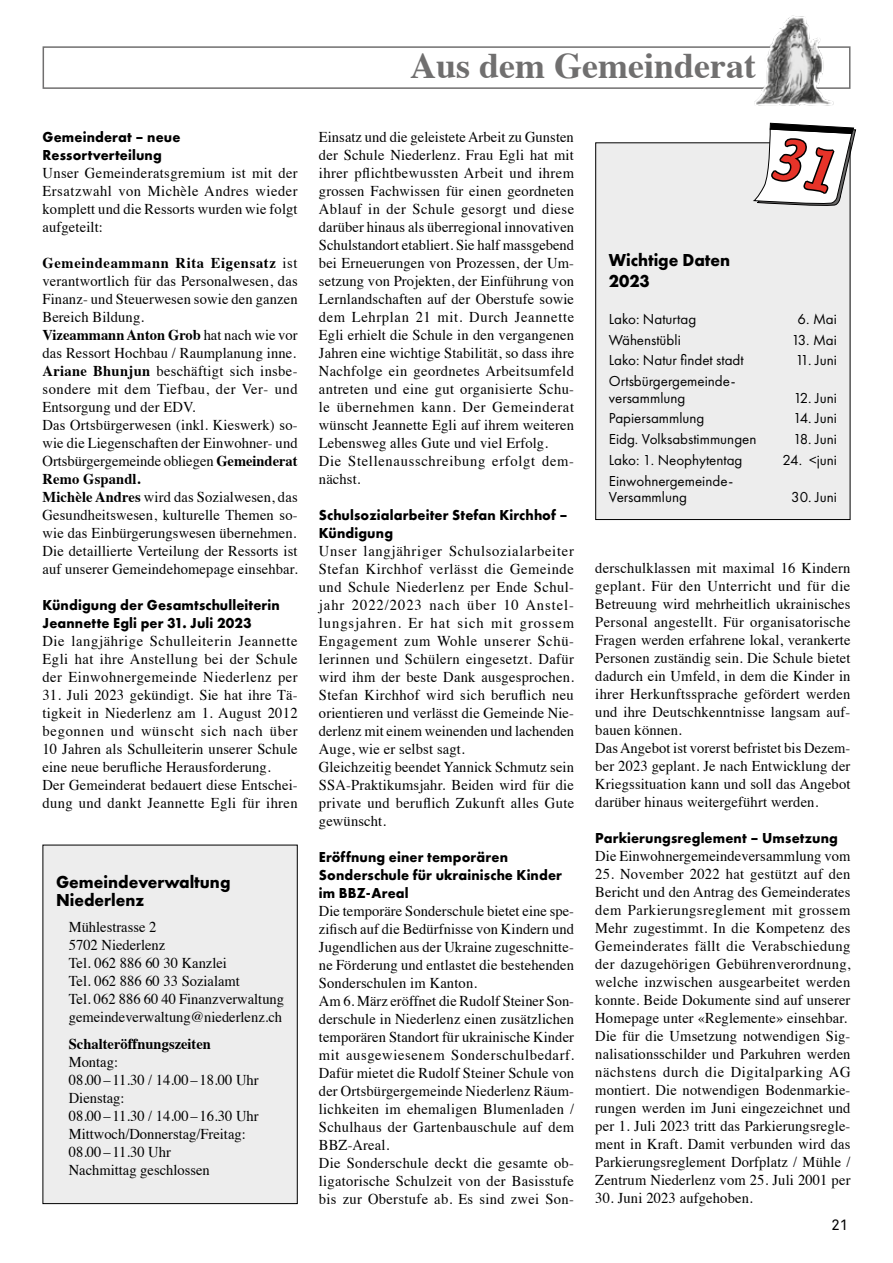
<style>
.page{position:relative;width:893px;height:1263px;background:#fff}
.page>*{position:absolute;margin:0;border:0;box-sizing:border-box;transform-origin:0 0}
.t1{font:700 36px "Times";color:#706f6f}
.t2{font:700 18px/21px "Futura PT";color:#000;scale:.95 1}
.t3{font:15px/18px "Times";letter-spacing:.01em;color:#000}
.t4{font:15px/18px "Times";letter-spacing:.03em;color:#000}
.t5{font:700 15px/18px "Futura PT";letter-spacing:.01em;color:#000;scale:.95 1}
.t6{font:15px/16.5px "Futura PT";color:#000}
.t7{font:700 15px "Times";color:#000}
.t8{font:15px "Akkurat Pro";color:#000}
.s1{font-weight:700}
</style>
<div class="page">
<div style="left:43px;top:46px;width:807px;height:43px;border:2px solid #706f6f"></div>
<img style="left:755px;top:15px;width:81px;height:90px">
<div style="left:596px;top:143px;width:254px;height:376px;background:#ededed"></div>
<div style="left:595px;top:142px;width:255px;height:378px;border:1px solid #000"></div>
<div style="left:43px;top:845px;width:254px;height:358px;background:#ededed"></div>
<div style="left:43px;top:845px;width:255px;height:359px;border:1px solid #000"></div>
<svg style="left:754px;top:123px;width:102px;height:85px"></svg>
<h1 class="t1" style="left:410px;top:32px;width:347px">Aus dem Gemeinderat</h1>
<p class="t5" style="left:43px;top:128px;width:147px">Gemeinderat – neue<br>Ressortverteilung</p>
<p class="t3" style="left:43px;top:163px;width:257px;text-align:justify">Unser Gemeinderatsgremium ist mit der Ersatzwahl von Michèle Andres wieder komplett und die Ressorts wurden wie folgt aufgeteilt:</p>
<p class="t3" style="left:43px;top:253px;width:257px"><span class="s1">Gemeindeammann Rita Eigensatz</span> ist verantwortlich für das Personalwesen, das Finanz- und Steuerwesen sowie den ganzen Bereich Bildung.<br><span class="s1">Vizeammann Anton Grob</span> hat nach wie vor das Ressort Hochbau / Raumplanung inne.<br><span class="s1">Ariane Bhunjun</span> beschäftigt sich insbe&shy;sondere mit dem Tiefbau, der Ver- und Entsorgung und der EDV.<br>Das Ortsbürgerwesen (inkl. Kieswerk) so&shy;wie die Liegenschaften der Einwohner- und Ortsbürgergemeinde obliegen <span class="s1">Gemeinderat Remo Gspandl.<br>Michèle Andres</span> wird das Sozialwesen, das Gesundheitswesen, kulturelle Themen so&shy;wie das Einbürgerungswesen übernehmen.<br>Die detaillierte Verteilung der Ressorts ist auf unserer Gemeindehomepage einsehbar.</p>
<p class="t5" style="left:43px;top:596px;width:251px">Kündigung der Gesamtschulleiterin<br>Jeannette Egli per 31. Juli 2023</p>
<p class="t3" style="left:43px;top:631px;width:257px;text-align:justify">Die langjährige Schulleiterin Jeannette Egli hat ihre Anstellung bei der Schule der Einwohnergemeinde Niederlenz per</p>
<p class="t3" style="left:43px;top:685px;width:257px">31. Juli 2023 gekündigt. Sie hat ihre Tä&shy;tigkeit in Niederlenz am 1. August 2012 begonnen und wünscht sich nach über 10 Jahren als Schulleiterin unserer Schule eine neue berufliche Herausforderung.<br>Der Gemeinderat bedauert diese Entschei&shy;dung und dankt Jeannette Egli für ihren</p>
<p class="t2" style="left:56px;top:872px;width:185px;line-height:18px">Gemeindeverwaltung<br>Niederlenz</p>
<p class="t3" style="left:69px;top:917px;width:217px">Mühlestrasse 2<br>5702 Niederlenz<br>Tel. 062 886 60 30 Kanzlei<br>Tel. 062 886 60 33 Sozialamt<br>Tel. 062 886 60 40 Finanzverwaltung gemeindeverwaltung@niederlenz.ch</p>
<p class="t7" style="left:69px;top:1029px;width:144px">Schalteröffnungszeiten</p>
<p class="t3" style="left:69px;top:1051px;width:191px">Montag:<br>08.00–11.30 / 14.00–18.00 Uhr<br>Dienstag:<br>08.00–11.30 / 14.00–16.30 Uhr<br>Mittwoch/Donnerstag/Freitag:<br>08.00–11.30 Uhr<br>Nachmittag geschlossen</p>
<p class="t3" style="left:319px;top:127px;width:257px">Einsatz und die geleistete Arbeit zu Gunsten der Schule Niederlenz. Frau Egli hat mit ihrer pflichtbewussten Arbeit und ihrem grossen Fachwissen für einen geordneten Ablauf in der Schule gesorgt und diese darüber hinaus als überregional innovativen Schulstandort etabliert. Sie half massgebend bei Erneuerungen von Prozessen, der Um&shy;setzung von Projekten, der Einführung von Lernlandschaften auf der Oberstufe sowie dem Lehrplan 21 mit. Durch Jeannette Egli erhielt die Schule in den vergangenen Jahren eine wichtige Stabilität, so dass ihre Nachfolge ein geordnetes Arbeitsumfeld antreten und eine gut organisierte Schu&shy;le übernehmen kann. Der Gemeinderat wünscht Jeannette Egli auf ihrem weiteren Lebensweg alles Gute und viel Erfolg.<br>Die Stellenausschreibung erfolgt dem&shy;nächst.</p>
<p class="t5" style="left:319px;top:506px;width:263px">Schulsozialarbeiter Stefan Kirchhof –<br>Kündigung</p>
<p class="t4" style="left:319px;top:541px;width:257px">Unser langjähriger Schulsozialarbeiter Stefan Kirchhof verlässt die Gemeinde und Schule Niederlenz per Ende Schul&shy;jahr 2022/2023 nach über 10 Anstel&shy;lungsjahren. Er hat sich mit grossem Engagement zum Wohle unserer Schü&shy;lerinnen und Schülern eingesetzt. Dafür wird ihm der beste Dank ausgesprochen.<br>Stefan Kirchhof wird sich beruflich neu orientieren und verlässt die Gemeinde Nie&shy;derlenz mit einem weinenden und lachenden Auge, wie er selbst sagt.<br>Gleichzeitig beendet Yannick Schmutz sein SSA-Praktikumsjahr. Beiden wird für die private und beruflich Zukunft alles Gute gewünscht.</p>
<p class="t5" style="left:319px;top:848px;width:257px">Eröffnung einer temporären<br>Sonderschule für ukrainische Kinder im BBZ-Areal</p>
<p class="t3" style="left:319px;top:901px;width:257px">Die temporäre Sonderschule bietet eine spe&shy;zifisch auf die Bedürfnisse von Kindern und Jugendlichen aus der Ukraine zugeschnitte&shy;ne Förderung und entlastet die bestehenden Sonderschulen im Kanton.<br>Am 6. März eröffnet die Rudolf Steiner Son&shy;derschule in Niederlenz einen zusätzlichen temporären Standort für ukrainische Kinder mit ausgewiesenem Sonderschulbedarf.<br>Dafür mietet die Rudolf Steiner Schule von der Ortsbürgergemeinde Niederlenz Räum&shy;lichkeiten im ehemaligen Blumenladen / Schulhaus der Gartenbauschule auf dem BBZ-Areal.<br>Die Sonderschule deckt die gesamte ob&shy;ligatorische Schulzeit von der Basisstufe bis zur Oberstufe ab. Es sind zwei Son-</p>
<p class="t2" style="left:609px;top:249px;width:129px">Wichtige Daten<br>2023</p>
<p class="t6" style="left:609px;top:311px;width:89px">Lako: Naturtag</p>
<p class="t6" style="left:797px;top:311px;width:41px">6. Mai</p>
<p class="t6" style="left:609px;top:331px;width:73px">Wähenstübli</p>
<p class="t6" style="left:791px;top:331px;width:47px">13. Mai</p>
<p class="t6" style="left:609px;top:352px;width:136px">Lako: Natur findet stadt</p>
<p class="t6" style="left:795px;top:352px;width:43px">11. Juni</p>
<p class="t6" style="left:609px;top:373px;width:128px">Ortsbürgergemeinde&shy;versammlung</p>
<p class="t6" style="left:793px;top:389px;width:45px">12. Juni</p>
<p class="t6" style="left:609px;top:410px;width:97px">Papiersammlung</p>
<p class="t6" style="left:793px;top:410px;width:45px">14. Juni</p>
<p class="t6" style="left:609px;top:431px;width:149px">Eidg. Volksabstimmungen</p>
<p class="t6" style="left:793px;top:431px;width:45px">18. Juni</p>
<p class="t6" style="left:609px;top:451px;width:135px">Lako: 1. Neophytentag</p>
<p class="t6" style="left:782px;top:451px;width:56px">24. &lt;juni</p>
<p class="t6" style="left:609px;top:472px;width:126px">Einwohnergemeinde-<br>Versammlung</p>
<p class="t6" style="left:791px;top:489px;width:47px">30. Juni</p>
<p class="t3" style="left:595px;top:558px;width:257px">derschulklassen mit maximal 16 Kindern geplant. Für den Unterricht und für die Betreuung wird mehrheitlich ukrainisches Personal angestellt. Für organisatorische Fragen werden erfahrene lokal, verankerte Personen zuständig sein. Die Schule bietet dadurch ein Umfeld, in dem die Kinder in ihrer Herkunftssprache gefördert werden und ihre Deutschkenntnisse langsam auf&shy;bauen können.<br>Das Angebot ist vorerst befristet bis Dezem&shy;ber 2023 geplant. Je nach Entwicklung der Kriegssituation kann und soll das Angebot darüber hinaus weitergeführt werden.</p>
<p class="t5" style="left:595px;top:829px;width:257px">Parkierungsreglement – Umsetzung</p>
<p class="t3" style="left:595px;top:846px;width:257px">Die Einwohnergemeindeversammlung vom</p>
<p class="t3" style="left:595px;top:864px;width:257px">25. November 2022 hat gestützt auf den Bericht und den Antrag des Gemeinderates dem Parkierungsreglement mit grossem Mehr zugestimmt. In die Kompetenz des Gemeinderates fällt die Verabschiedung der dazugehörigen Gebührenverordnung, welche inzwischen ausgearbeitet werden konnte. Beide Dokumente sind auf unserer Homepage unter «Reglemente» einsehbar.<br>Die für die Umsetzung notwendigen Sig&shy;nalisationsschilder und Parkuhren werden nächstens durch die Digitalparking AG montiert. Die notwendigen Bodenmarkie&shy;rungen werden im Juni eingezeichnet und per 1. Juli 2023 tritt das Parkierungsregle&shy;ment in Kraft. Damit verbunden wird das Parkierungsreglement Dorfplatz / Mühle / Zentrum Niederlenz vom 25. Juli 2001 per</p>
<p class="t3" style="left:595px;top:1188px;width:159px">30. Juni 2023 aufgehoben.</p>
<p class="t8" style="left:831px;top:1216px;width:18px">21</p>
</div>
